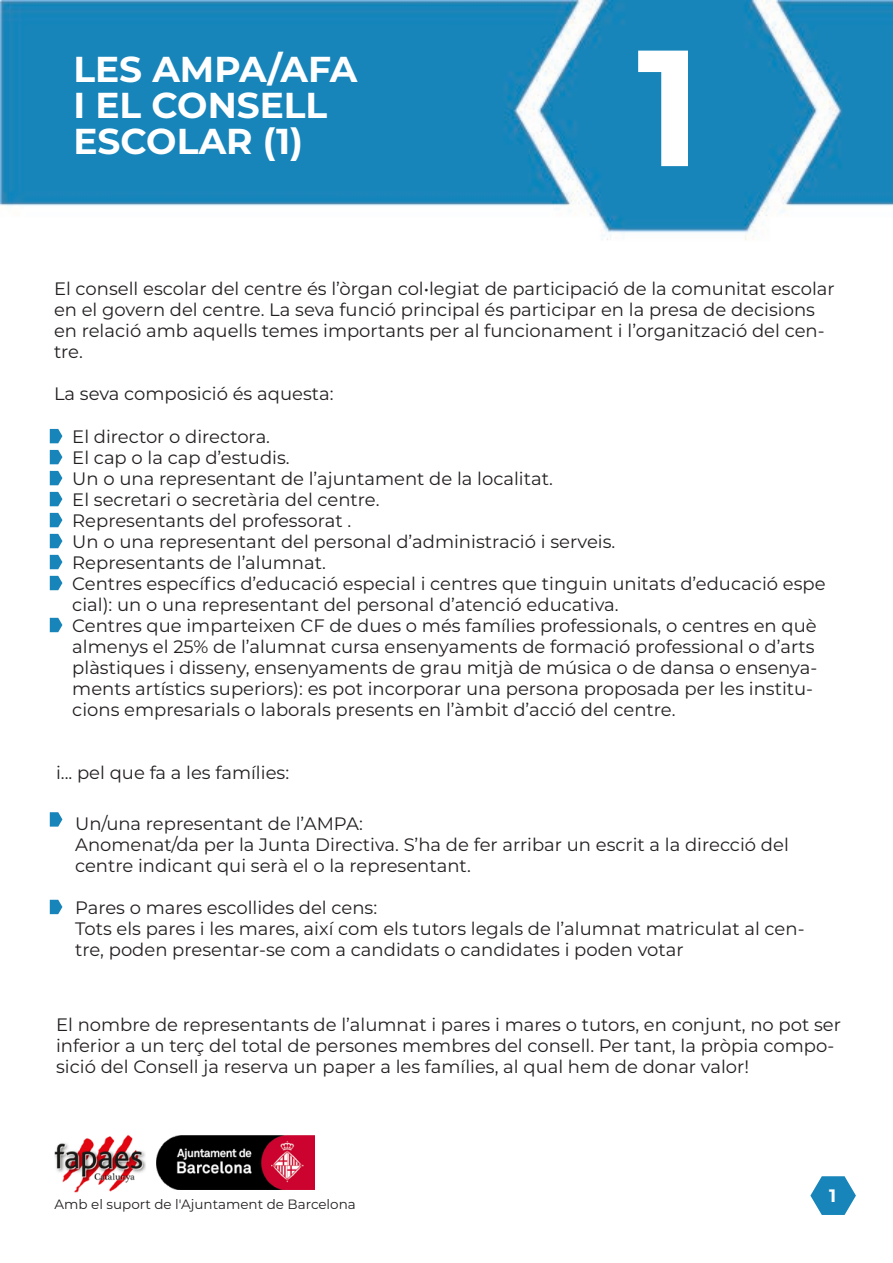
<style>
.page{position:relative;width:893px;height:1263px;background:#fff}
.page>*{position:absolute;margin:0;border:0;box-sizing:border-box;transform-origin:0 0}
.t1{font:700 165px "Montserrat";color:#fff}
.t2{font:700 36px "Montserrat";color:#fff}
.t3{font:18px/21px "Montserrat";color:#231f20}
.t4{font:700 18px "Montserrat";color:#fff}
.t5{font:13.5px "Montserrat";color:#231f20}
</style>
<div class="page">
<img style="left:0;top:0;width:893px;height:1193px">
<svg style="left:810px;top:1176px;width:46px;height:39px"></svg>
<svg style="left:50px;top:429px;width:12px;height:14px"></svg>
<svg style="left:50px;top:450px;width:12px;height:14px"></svg>
<svg style="left:50px;top:471px;width:12px;height:14px"></svg>
<svg style="left:50px;top:492px;width:12px;height:14px"></svg>
<svg style="left:50px;top:513px;width:12px;height:14px"></svg>
<svg style="left:50px;top:534px;width:12px;height:14px"></svg>
<svg style="left:50px;top:555px;width:12px;height:14px"></svg>
<svg style="left:50px;top:576px;width:12px;height:14px"></svg>
<svg style="left:50px;top:618px;width:12px;height:14px"></svg>
<svg style="left:50px;top:812px;width:12px;height:15px"></svg>
<svg style="left:50px;top:900px;width:12px;height:14px"></svg>
<img style="left:156px;top:1135px;width:159px;height:54px">
<img style="left:54px;top:1135px;width:93px;height:57px">
<p class="t2" style="left:73px;top:44px;width:286px">LES AMPA/AFA</p>
<p class="t2" style="left:73px;top:80px;width:256px">I EL CONSELL</p>
<p class="t2" style="left:73px;top:116px;width:231px">ESCOLAR (1)</p>
<p class="t1" style="left:637px;top:-11px;width:66px">1</p>
<p class="t3" style="left:54px;top:277px;width:782px">El consell escolar del centre és l’òrgan col•legiat de participació de la comunitat escolar en el govern del centre. La seva funció principal és participar en la presa de decisions en relació amb aquells temes importants per al funcionament i l’organització del cen&shy;tre.</p>
<p class="t3" style="left:54px;top:382px;width:281px">La seva composició és aquesta:</p>
<p class="t3" style="left:72px;top:425px;width:199px">El director o directora.</p>
<p class="t3" style="left:72px;top:446px;width:219px">El cap o la cap d’estudis.</p>
<p class="t3" style="left:72px;top:467px;width:482px">Un o una representant de l’ajuntament de la localitat.</p>
<p class="t3" style="left:72px;top:488px;width:309px">El secretari o secretària del centre.</p>
<p class="t3" style="left:72px;top:509px;width:281px">Representants del professorat .</p>
<p class="t3" style="left:72px;top:530px;width:545px">Un o una representant del personal d’administració i serveis.</p>
<p class="t3" style="left:72px;top:551px;width:255px">Representants de l’alumnat.</p>
<p class="t3" style="left:72px;top:572px;width:755px">Centres específics d’educació especial i centres que tinguin unitats d’educació espe cial): un o una representant del personal d’atenció educativa.</p>
<p class="t3" style="left:72px;top:614px;width:746px">Centres que imparteixen CF de dues o més famílies professionals, o centres en què almenys el 25% de l’alumnat cursa ensenyaments de formació professional o d’arts plàstiques i disseny, ensenyaments de grau mitjà de música o de dansa o ensenya&shy;ments artístics superiors): es pot incorporar una persona proposada per les institu&shy;cions empresarials o laborals presents en l’àmbit d’acció del centre.</p>
<p class="t3" style="left:56px;top:761px;width:235px">i... pel que fa a les famílies:</p>
<p class="t3" style="left:75px;top:812px;width:289px">Un/una representant de l’AMPA:</p>
<p class="t3" style="left:75px;top:833px;width:715px">Anomenat/da per la Junta Directiva. S’ha de fer arribar un escrit a la direcció del centre indicant qui serà el o la representant.</p>
<p class="t3" style="left:75px;top:896px;width:304px">Pares o mares escollides del cens:</p>
<p class="t3" style="left:75px;top:917px;width:731px">Tots els pares i les mares, així com els tutors legals de l’alumnat matriculat al cen&shy;tre, poden presentar-se com a candidats o candidates i poden votar</p>
<p class="t3" style="left:56px;top:1013px;width:786px">El nombre de representants de l’alumnat i pares i mares o tutors, en conjunt, no pot ser inferior a un terç del total de persones membres del consell. Per tant, la pròpia compo&shy;sició del Consell ja reserva un paper a les famílies, al qual hem de donar valor!</p>
<p class="t5" style="left:54px;top:1195px;width:303px">Amb el suport de l'Ajuntament de Barcelona</p>
<p class="t4" style="left:829px;top:1182px;width:9px">1</p>
</div>
